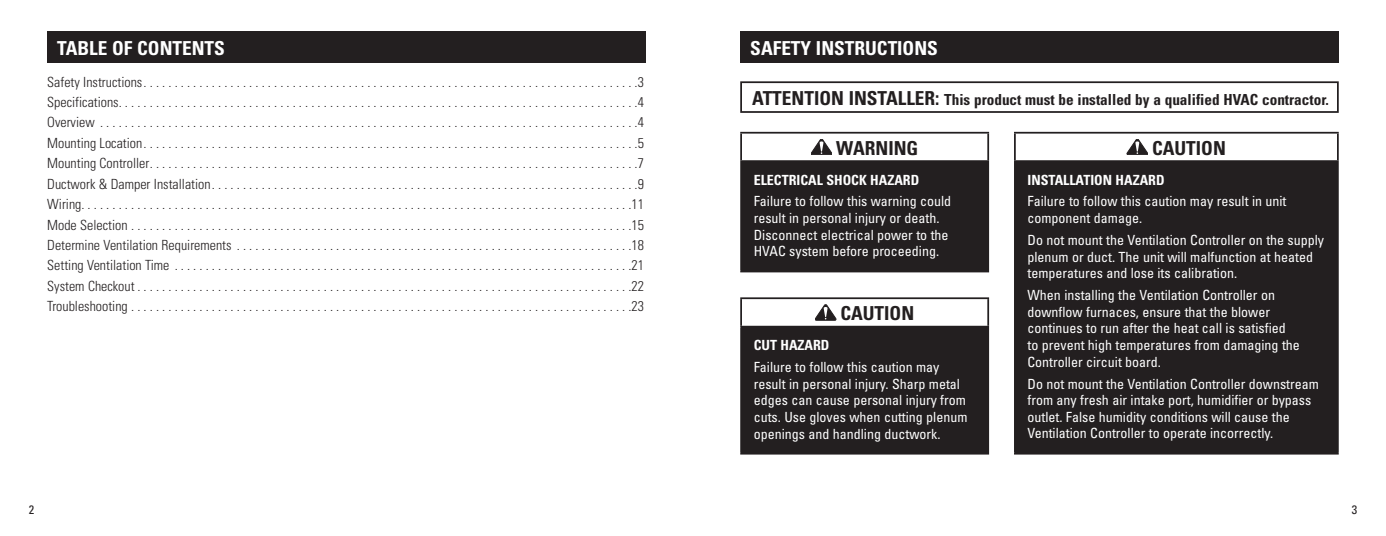
<style>
.page{position:relative;width:1386px;height:536px;background:#fff}
.page>*{position:absolute;margin:0;border:0;box-sizing:border-box;transform-origin:0 0}
.t1{font:700 condensed 19.25px "Univers";color:#fff}
.t2{font:700 condensed 19.25px "Univers";color:#231f20}
.t3{font:700 condensed 15.22px "Univers";color:#231f20}
.t4{font:300 condensed 14px/20.5px "Univers";color:#231f20;text-align:justify}
.t5{font:condensed 14px/16.6px "Univers";color:#fff}
.t6{font:700 condensed 14px "Univers";color:#fff}
.t7{font:condensed 12.25px "Univers";color:#231f20}
.s1{font-size:19.25px}
</style>
<div class="page">
<div style="left:47px;top:32px;width:599px;height:31px;background:#231f20"></div>
<div style="left:740px;top:32px;width:599px;height:31px;background:#231f20"></div>
<div style="left:740px;top:81px;width:599px;height:32px;border:2px solid #231f20"></div>
<div style="left:741px;top:161px;width:247px;height:110px;background:#231f20"></div>
<hr style="left:740px;top:132px;width:249px;height:1px;background:#231f20">
<hr style="left:740px;top:133px;width:2px;height:27px;background:#231f20">
<hr style="left:987px;top:133px;width:2px;height:27px;background:#231f20">
<hr style="left:740px;top:160px;width:249px;height:2px;background:#231f20">
<hr style="left:740px;top:162px;width:2px;height:108px;background:#231f20">
<hr style="left:987px;top:162px;width:2px;height:108px;background:#231f20">
<hr style="left:740px;top:270px;width:249px;height:2px;background:#231f20">
<svg style="left:811px;top:139px;width:21px;height:16px"></svg>
<div style="left:741px;top:326px;width:247px;height:127px;background:#231f20"></div>
<hr style="left:740px;top:297px;width:249px;height:2px;background:#231f20">
<hr style="left:740px;top:299px;width:2px;height:26px;background:#231f20">
<hr style="left:987px;top:299px;width:2px;height:26px;background:#231f20">
<hr style="left:740px;top:325px;width:249px;height:2px;background:#231f20">
<hr style="left:740px;top:327px;width:2px;height:125px;background:#231f20">
<hr style="left:987px;top:327px;width:2px;height:125px;background:#231f20">
<hr style="left:740px;top:452px;width:249px;height:2px;background:#231f20">
<svg style="left:815px;top:304px;width:21px;height:16px"></svg>
<div style="left:1015px;top:161px;width:323px;height:292px;background:#231f20"></div>
<hr style="left:1014px;top:132px;width:325px;height:1px;background:#231f20">
<hr style="left:1014px;top:133px;width:2px;height:27px;background:#231f20">
<hr style="left:1337px;top:133px;width:2px;height:27px;background:#231f20">
<hr style="left:1014px;top:160px;width:325px;height:2px;background:#231f20">
<hr style="left:1014px;top:162px;width:2px;height:290px;background:#231f20">
<hr style="left:1337px;top:162px;width:2px;height:290px;background:#231f20">
<hr style="left:1014px;top:452px;width:325px;height:2px;background:#231f20">
<svg style="left:1127px;top:139px;width:21px;height:16px"></svg>
<h1 class="t1" style="left:57px;top:36px;width:169px">TABLE OF CONTENTS</h1>
<h1 class="t1" style="left:750px;top:36px;width:189px">SAFETY INSTRUCTIONS</h1>
<p class="t3" style="left:752px;top:90px;width:578px"><span class="s1">ATTENTION INSTALLER:</span> This product must be installed by a qualified HVAC contractor.</p>
<h1 class="t2" style="left:836px;top:136px;width:84px">WARNING</h1>
<p class="t6" style="left:754px;top:171px;width:167px">ELECTRICAL SHOCK HAZARD</p>
<p class="t5" style="left:754px;top:193px;width:199px">Failure to follow this warning could result in personal injury or death.<br>Disconnect electrical power to the HVAC system before proceeding.</p>
<p class="t4" style="left:47px;top:71px;width:598px">Safety Instructions . . . . . . . . . . . . . . . . . . . . . . . . . . . . . . . . . . . . . . . . . . . . . . . . . . . . . . . . . . . . . . . . . . . . . . . . . . . . . . . 3<br>Specifications . . . . . . . . . . . . . . . . . . . . . . . . . . . . . . . . . . . . . . . . . . . . . . . . . . . . . . . . . . . . . . . . . . . . . . . . . . . . . . . . . . . 4<br>Overview . . . . . . . . . . . . . . . . . . . . . . . . . . . . . . . . . . . . . . . . . . . . . . . . . . . . . . . . . . . . . . . . . . . . . . . . . . . . . . . . . . . . . . 4<br>Mounting Location . . . . . . . . . . . . . . . . . . . . . . . . . . . . . . . . . . . . . . . . . . . . . . . . . . . . . . . . . . . . . . . . . . . . . . . . . . . . . . . 5<br>Mounting Controller . . . . . . . . . . . . . . . . . . . . . . . . . . . . . . . . . . . . . . . . . . . . . . . . . . . . . . . . . . . . . . . . . . . . . . . . . . . . . . 7<br>Ductwork &amp; Damper Installation . . . . . . . . . . . . . . . . . . . . . . . . . . . . . . . . . . . . . . . . . . . . . . . . . . . . . . . . . . . . . . . . . . . . 9<br>Wiring . . . . . . . . . . . . . . . . . . . . . . . . . . . . . . . . . . . . . . . . . . . . . . . . . . . . . . . . . . . . . . . . . . . . . . . . . . . . . . . . . . . . . . . . 11<br>Mode Selection . . . . . . . . . . . . . . . . . . . . . . . . . . . . . . . . . . . . . . . . . . . . . . . . . . . . . . . . . . . . . . . . . . . . . . . . . . . . . . . . 15<br>Determine Ventilation Requirements . . . . . . . . . . . . . . . . . . . . . . . . . . . . . . . . . . . . . . . . . . . . . . . . . . . . . . . . . . . . . . . 18<br>Setting Ventilation Time . . . . . . . . . . . . . . . . . . . . . . . . . . . . . . . . . . . . . . . . . . . . . . . . . . . . . . . . . . . . . . . . . . . . . . . . . 21<br>System Checkout . . . . . . . . . . . . . . . . . . . . . . . . . . . . . . . . . . . . . . . . . . . . . . . . . . . . . . . . . . . . . . . . . . . . . . . . . . . . . . . 22<br>Troubleshooting . . . . . . . . . . . . . . . . . . . . . . . . . . . . . . . . . . . . . . . . . . . . . . . . . . . . . . . . . . . . . . . . . . . . . . . . . . . . . . . . 23</p>
<h1 class="t2" style="left:1152px;top:136px;width:75px">CAUTION</h1>
<p class="t6" style="left:1027px;top:171px;width:139px">INSTALLATION HAZARD</p>
<p class="t5" style="left:1027px;top:193px;width:261px">Failure to follow this caution may result in unit component damage.</p>
<p class="t5" style="left:1027px;top:231px;width:298px">Do not mount the Ventilation Controller on the supply plenum or duct. The unit will malfunction at heated temperatures and lose its calibration.</p>
<p class="t5" style="left:1027px;top:286px;width:274px">When installing the Ventilation Controller on downflow furnaces, ensure that the blower continues to run after the heat call is satisfied to prevent high temperatures from damaging the Controller circuit board.</p>
<p class="t5" style="left:1027px;top:375px;width:293px">Do not mount the Ventilation Controller downstream from any fresh air intake port, humidifier or bypass outlet. False humidity conditions will cause the Ventilation Controller to operate incorrectly.</p>
<h1 class="t2" style="left:840px;top:301px;width:75px">CAUTION</h1>
<p class="t6" style="left:754px;top:336px;width:77px">CUT HAZARD</p>
<p class="t5" style="left:754px;top:358px;width:215px">Failure to follow this caution may result in personal injury. Sharp metal edges can cause personal injury from cuts. Use gloves when cutting plenum openings and handling ductwork.</p>
<p class="t7" style="left:29px;top:502px;width:7px">2</p>
<p class="t7" style="left:1352px;top:502px;width:7px">3</p>
</div>
